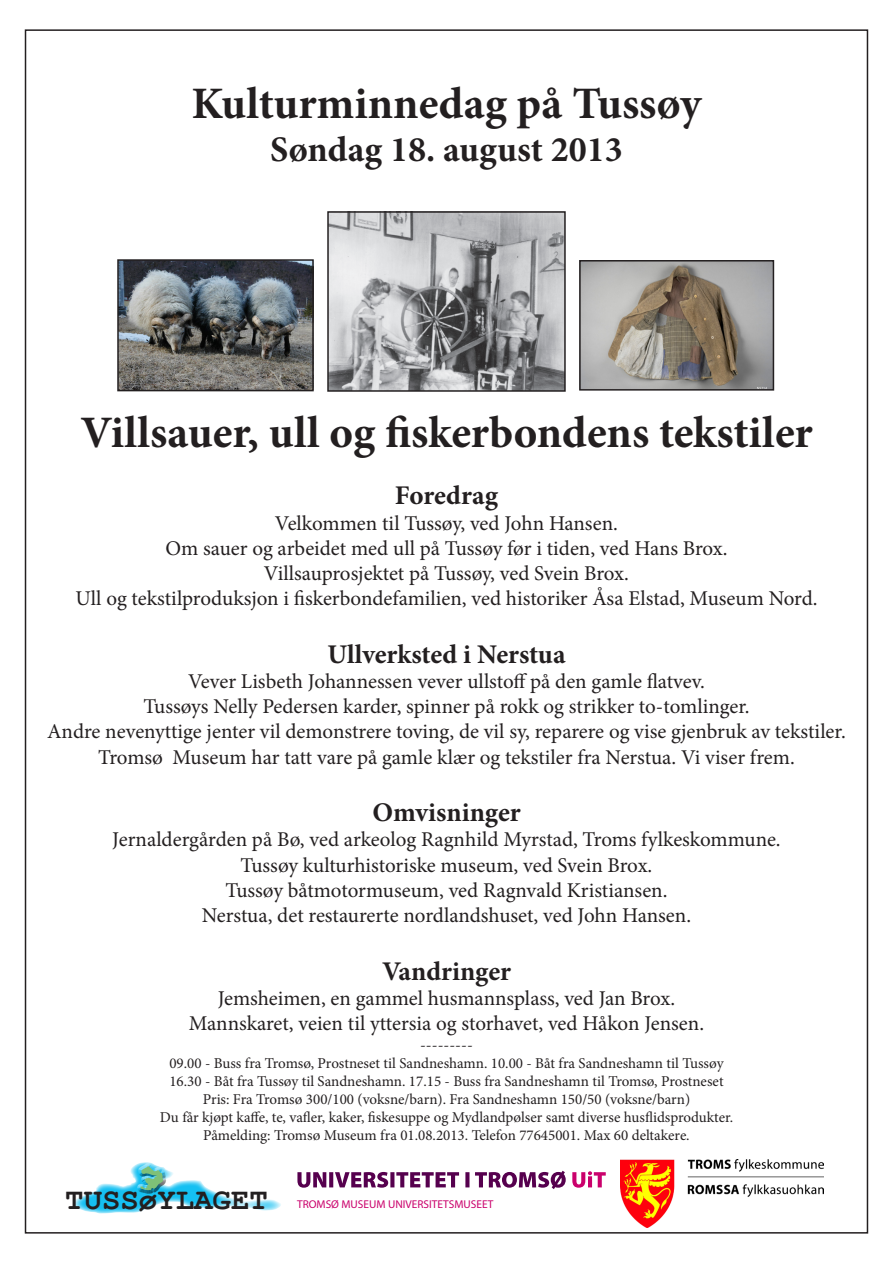
<style>
.page{position:relative;width:893px;height:1263px;background:#fff}
.page>*{position:absolute;margin:0;border:0;box-sizing:border-box;transform-origin:0 0}
.t1{font:700 45px "Minion Pro";color:#231f20}
.t2{font:700 36px "Minion Pro";color:#231f20}
.t3{font:700 30.75px "Courier New";color:#231f20}
.t4{font:700 27px "Minion Pro";color:#231f20}
.t5{font:21px "Minion Pro";letter-spacing:-.005em;color:#231f20}
.t6{font:16.5px "Minion Pro";color:#231f20}
.t7{font:15px "Minion Pro";color:#231f20}
.t8{font:11.4px "Myriad Pro";color:#ca016c}
</style>
<div class="page">
<img style="left:330px;top:214px;width:233px;height:175px">
<div style="left:327px;top:211px;width:239px;height:181px;border:2px solid #231f20"></div>
<img style="left:620px;top:1159px;width:204px;height:68px">
<svg style="left:74px;top:1162px;width:207px;height:52px"></svg>
<svg style="left:572px;top:1171px;width:34px;height:17px"></svg>
<svg style="left:297px;top:1171px;width:269px;height:18px"></svg>
<img style="left:582px;top:263px;width:189px;height:125px">
<div style="left:579px;top:260px;width:195px;height:131px;border:2px solid #231f20"></div>
<img style="left:120px;top:262px;width:191px;height:126px">
<div style="left:117px;top:259px;width:197px;height:132px;border:2px solid #231f20"></div>
<p class="t1" style="left:191px;top:72px;width:512px">Kulturminnedag på Tussøy</p>
<p class="t2" style="left:270px;top:124px;width:354px">Søndag 18. august 2013</p>
<p class="t1" style="left:80px;top:401px;width:734px">Villsauer, ull og fiskerbondens tekstiler</p>
<p class="t4" style="left:395px;top:477px;width:105px">Foredrag</p>
<p class="t5" style="left:275px;top:509px;width:345px">Velkommen til Tussøy, ved John Hansen.</p>
<p class="t5" style="left:165px;top:534px;width:564px">Om sauer og arbeidet med ull på Tussøy før i tiden, ved Hans Brox.</p>
<p class="t5" style="left:264px;top:559px;width:367px">Villsauprosjektet på Tussøy, ved Svein Brox.</p>
<p class="t5" style="left:76px;top:584px;width:743px">Ull og tekstilproduksjon i fiskerbondefamilien, ved historiker Åsa Elstad, Museum Nord.</p>
<p class="t4" style="left:327px;top:635px;width:240px">Ullverksted i Nerstua</p>
<p class="t5" style="left:188px;top:667px;width:518px">Vever Lisbeth Johannessen vever ullstoff på den gamle flatvev.</p>
<p class="t5" style="left:143px;top:692px;width:608px">Tussøys Nelly Pedersen karder, spinner på rokk og strikker to-tomlinger.</p>
<p class="t5" style="left:47px;top:718px;width:800px">Andre nevenyttige jenter vil demonstrere toving, de vil sy, reparere og vise gjenbruk av tekstiler.</p>
<p class="t5" style="left:98px;top:743px;width:698px">Tromsø Museum har tatt vare på gamle klær og tekstiler fra Nerstua. Vi viser frem.</p>
<p class="t4" style="left:372px;top:793px;width:150px">Omvisninger</p>
<p class="t5" style="left:112px;top:826px;width:670px">Jernaldergården på Bø, ved arkeolog Ragnhild Myrstad, Troms fylkeskommune.</p>
<p class="t5" style="left:241px;top:851px;width:413px">Tussøy kulturhistoriske museum, ved Svein Brox.</p>
<p class="t5" style="left:225px;top:876px;width:444px">Tussøy båtmotormuseum, ved Ragnvald Kristiansen.</p>
<p class="t5" style="left:202px;top:901px;width:491px">Nerstua, det restaurerte nordlandshuset, ved John Hansen.</p>
<p class="t4" style="left:382px;top:952px;width:130px">Vandringer</p>
<p class="t5" style="left:218px;top:984px;width:459px">Jemsheimen, en gammel husmannsplass, ved Jan Brox.</p>
<p class="t5" style="left:189px;top:1009px;width:517px">Mannskaret, veien til yttersia og storhavet, ved Håkon Jensen.</p>
<p class="t6" style="left:420px;top:1033px;width:54px">---------</p>
<p class="t7" style="left:169px;top:1053px;width:556px">09.00 - Buss fra Tromsø, Prostneset til Sandneshamn. 10.00 - Båt fra Sandneshamn til Tussøy</p>
<p class="t7" style="left:169px;top:1071px;width:556px">16.30 - Båt fra Tussøy til Sandneshamn. 17.15 - Buss fra Sandneshamn til Tromsø, Prostneset</p>
<p class="t7" style="left:203px;top:1089px;width:489px">Pris: Fra Tromsø 300/100 (voksne/barn). Fra Sandneshamn 150/50 (voksne/barn)</p>
<p class="t7" style="left:160px;top:1107px;width:575px">Du får kjøpt kaffe, te, vafler, kaker, fiskesuppe og Mydlandpølser samt diverse husflidsprodukter.</p>
<p class="t7" style="left:203px;top:1125px;width:488px">Påmelding: Tromsø Museum fra 01.08.2013. Telefon 77645001. Max 60 deltakere.</p>
<p class="t3" style="left:65px;top:1180px;width:204px">TUSSøYLAGET</p>
<p class="t8" style="left:297px;top:1198px;width:198px">TROMSØ MUSEUM UNIVERSITETSMUSEET</p>
</div>
